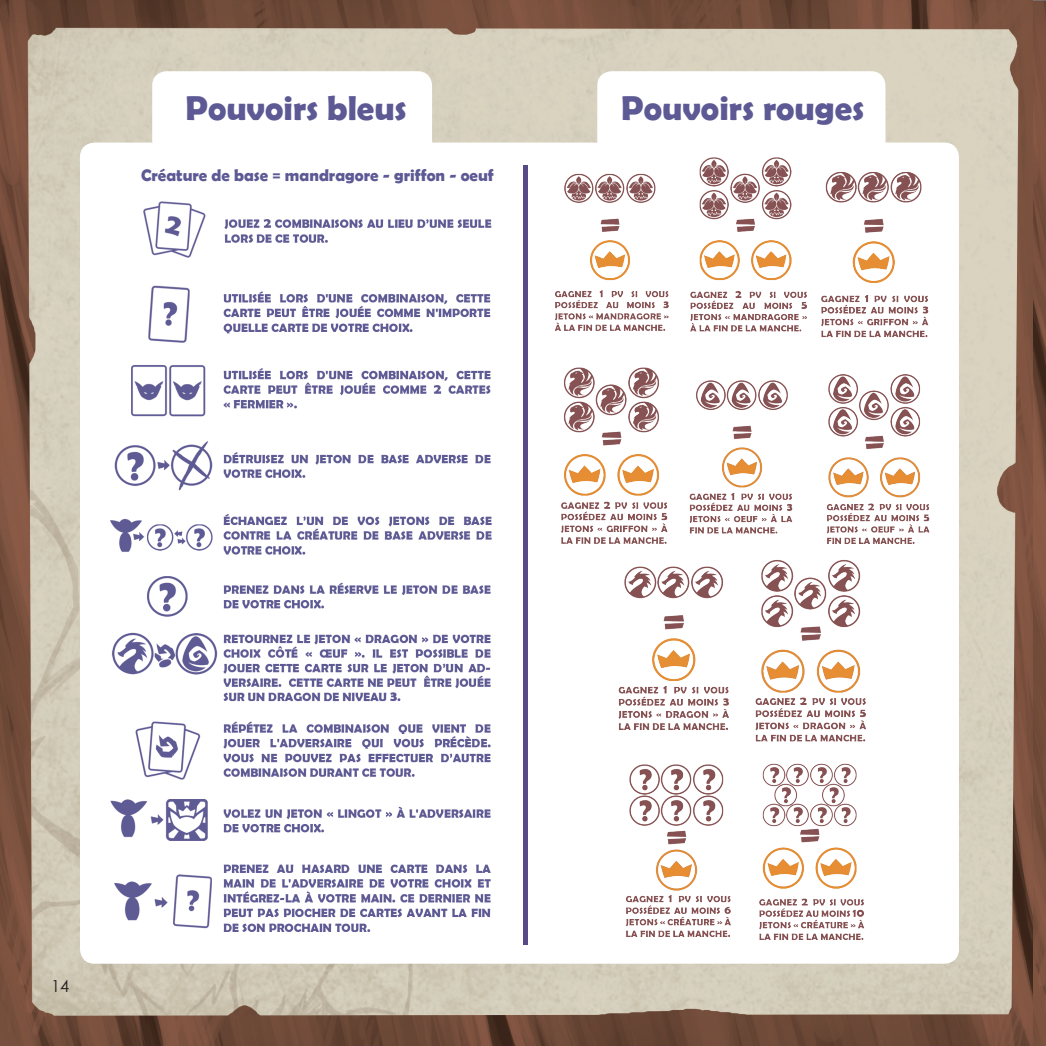
<style>
.page{position:relative;width:1046px;height:1046px;background:#fff}
.page>*{position:absolute;margin:0;border:0;box-sizing:border-box;transform-origin:0 0}
.t1{font:700 34.65px "Berlin Sans FB Demi";color:#5c5994}
.t2{font:700 16.8px "Berlin Sans FB Demi";color:#5c5994}
.t3{font:16.5px "Century Gothic";color:#231f20}
</style>
<div class="page">
<img style="left:0;top:0;width:1046px;height:1046px">
<div style="left:80px;top:143px;width:879px;height:821px;background:#fff;border-radius:14px"></div>
<div style="left:152px;top:71px;width:280px;height:84px;background:#fff;border-radius:14px"></div>
<div style="left:597px;top:71px;width:288px;height:84px;background:#fff;border-radius:14px"></div>
<img style="left:110px;top:201px;width:382px;height:731px">
<img style="left:821px;top:172px;width:108px;height:166px">
<img style="left:561px;top:367px;width:107px;height:177px">
<img style="left:689px;top:380px;width:104px;height:154px">
<img style="left:826px;top:374px;width:104px;height:170px">
<img style="left:555px;top:173px;width:114px;height:158px">
<img style="left:690px;top:157px;width:117px;height:175px">
<img style="left:755px;top:560px;width:111px;height:182px">
<img style="left:618px;top:566px;width:111px;height:164px">
<img style="left:759px;top:763px;width:105px;height:177px">
<img style="left:626px;top:764px;width:105px;height:173px">
<hr style="left:524px;top:165px;width:4px;height:780px;background:#564b87">
<h1 class="t1" style="left:185px;top:88px;width:223px">Pouvoirs bleus</h1>
<p class="t2" style="left:141px;top:166px;width:354px">Créature de base = mandragore - griffon - oeuf</p>
<h1 class="t1" style="left:621px;top:88px;width:245px">Pouvoirs rouges</h1>
<p class="t3" style="left:51px;top:974px;width:20px">14</p>
</div>
